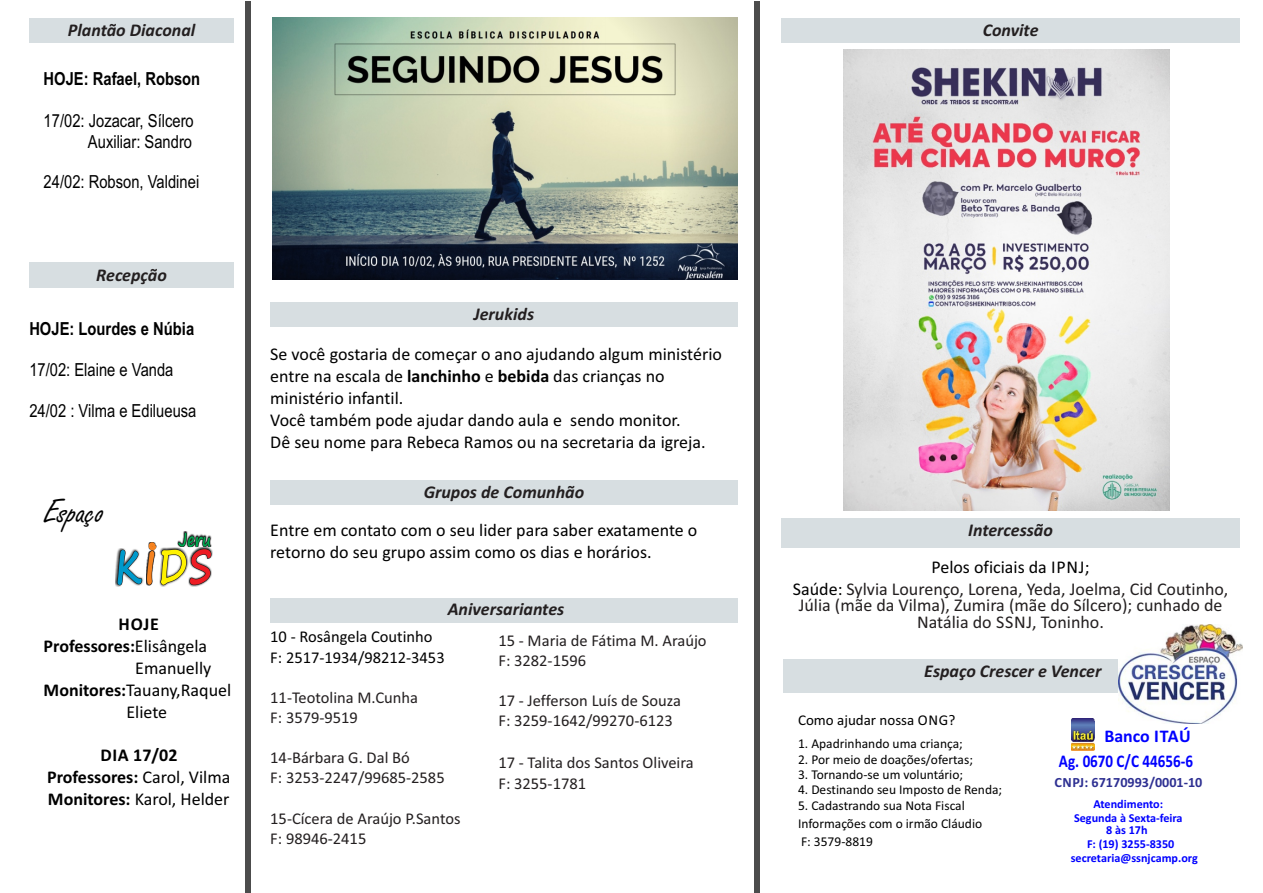
<style>
.page{position:relative;width:1263px;height:893px;background:#fff}
.page>*{position:absolute;margin:0;border:0;box-sizing:border-box;transform-origin:0 0}
.t1{font:36px "Freestyle Script";color:#000}
.t2{font:18px/21.9px "Calibri";color:#000}
.t3{font:18px/21.9px "Calibri";color:#231f20;text-align:center}
.t4{font:italic 700 18px "Calibri";color:#231f20}
.t5{font:18px/20.4px "Arial Narrow";color:#000;text-align:right}
.t6{font:700 18px/21.9px "Calibri";color:#000;text-align:center}
.t7{font:700 18px "Arial Narrow";color:#000}
.t8{font:700 17.85px/24.5px "Calibri";color:#00f;text-align:right}
.t9{font:16.5px/20.1px "Calibri";color:#231f20}
.t10{font:16.5px/20.1px "Calibri";color:#000}
.t11{font:15px "Calibri";color:#000}
.t12{font:700 14.1px "Calibri";color:#2e3092}
.t13{font:13.5px/18.5px "Calibri";color:#000}
.t14{font:700 12.15px/13.5px "Calibri";color:#00f;text-align:center}
.s1{font-weight:400}
.s2{font-weight:700}
.s3{color:#000}
</style>
<div class="page">
<div style="left:755px;top:2px;width:5px;height:891px;background:#4c4c4c"></div>
<div style="left:245px;top:2px;width:5px;height:891px;background:#4c4c4c"></div>
<div style="left:783px;top:659px;width:459px;height:33px;background:#d7dee1"></div>
<div style="left:29px;top:263px;width:205px;height:25px;background:#d7dee1"></div>
<img style="left:1071px;top:719px;width:24px;height:31px">
<div style="left:781px;top:518px;width:459px;height:30px;background:#d7dee1"></div>
<img style="left:1118px;top:625px;width:124px;height:98px">
<div style="left:29px;top:18px;width:205px;height:25px;background:#d7dee1"></div>
<div style="left:270px;top:598px;width:468px;height:24px;background:#d7dee1"></div>
<img style="left:843px;top:49px;width:326px;height:461px">
<div style="left:781px;top:18px;width:459px;height:25px;background:#d7dee1"></div>
<div style="left:270px;top:302px;width:468px;height:25px;background:#d7dee1"></div>
<svg style="left:116px;top:531px;width:96px;height:55px"></svg>
<div style="left:270px;top:480px;width:468px;height:25px;background:#d7dee1"></div>
<img style="left:273px;top:18px;width:465px;height:261px">
<p class="t4" style="left:68px;top:22px;width:129px">Plantão Diaconal</p>
<p class="t7" style="left:44px;top:72px;width:158px">HOJE: Rafael, Robson</p>
<p class="t5" style="left:44px;top:112px;width:152px">17/02: Jozacar, Sílcero<br>Auxiliar: Sandro</p>
<p class="t5" style="left:44px;top:174px;width:157px">24/02: Robson, Valdinei</p>
<p class="t4" style="left:96px;top:267px;width:72px">Recepção</p>
<p class="t7" style="left:29px;top:322px;width:166px">HOJE: Lourdes e Núbia</p>
<p class="t5" style="left:29px;top:361px;width:146px">17/02: Elaine e Vanda</p>
<p class="t5" style="left:29px;top:402px;width:169px">24/02 : Vilma e Edilueusa</p>
<h1 class="t1" style="left:44px;top:498px;width:62px">Espaço</h1>
<p class="t6" style="left:119px;top:614px;width:42px">HOJE</p>
<p class="t6" style="left:44px;top:636px;width:165px">Professores:<span class="s1">Elisângela</span></p>
<p class="t2" style="left:135px;top:658px;width:78px">Emanuelly</p>
<p class="t2" style="left:44px;top:680px;width:189px"><span class="s2">Monitores:</span>Tauany,Raquel</p>
<p class="t2" style="left:127px;top:702px;width:42px">Eliete</p>
<p class="t6" style="left:47px;top:746px;width:185px">DIA 17/02<br>Professores: <span class="s1">Carol, Vilma<br></span>Monitores: <span class="s1">Karol, Helder</span></p>
<p class="t4" style="left:474px;top:306px;width:62px">Jerukids</p>
<p class="t2" style="left:270px;top:345px;width:453px">Se você gostaria de começar o ano ajudando algum ministério entre na escala de <span class="s2">lanchinho</span> e <span class="s2">bebida</span> das crianças no ministério infantil.<br>Você também pode ajudar dando aula e sendo monitor.<br>Dê seu nome para Rebeca Ramos ou na secretaria da igreja.</p>
<p class="t4" style="left:424px;top:485px;width:162px">Grupos de Comunhão</p>
<p class="t2" style="left:270px;top:520px;width:429px">Entre em contato com o seu lider para saber exatamente o retorno do seu grupo assim como os dias e horários.</p>
<p class="t4" style="left:448px;top:602px;width:118px">Aniversariantes</p>
<p class="t10" style="left:270px;top:628px;width:176px">10 - Rosângela Coutinho<br>F: 2517-1934/98212-3453</p>
<p class="t9" style="left:270px;top:689px;width:149px">11-Teotolina M.Cunha<br>F: 3579-9519</p>
<p class="t9" style="left:270px;top:749px;width:176px">14-Bárbara G. Dal Bó<br>F: 3253-2247/99685-2585</p>
<p class="t9" style="left:270px;top:810px;width:192px">15-Cícera de Araújo P.Santos<br>F: 98946-2415</p>
<p class="t9" style="left:498px;top:632px;width:210px">15 - Maria de Fátima M. Araújo<br>F: 3282-1596</p>
<p class="t9" style="left:498px;top:692px;width:184px">17 - Jefferson Luís de Souza<br>F: 3259-1642/99270-6123</p>
<p class="t9" style="left:498px;top:754px;width:197px">17 - Talita dos Santos Oliveira<br>F: 3255-1781</p>
<p class="t4" style="left:983px;top:22px;width:57px">Convite</p>
<p class="t4" style="left:968px;top:523px;width:86px">Intercessão</p>
<p class="t3" style="left:793px;top:557px;width:437px"><span class="s3">Pelos oficiais da IPNJ;<br>Saúde:</span> Sylvia Lourenço, Lorena, Yeda, Joelma, Cid Coutinho,</p>
<p class="t3" style="left:799px;top:599px;width:425px;line-height:16.5px">Júlia (mãe da Vilma), Zumira (mãe do Sílcero); cunhado de<br>Natália do SSNJ, Toninho.</p>
<p class="t4" style="left:924px;top:664px;width:179px">Espaço Crescer e Vencer</p>
<p class="t11" style="left:798px;top:714px;width:159px">Como ajudar nossa ONG?</p>
<p class="t13" style="left:798px;top:736px;width:166px">1. Apadrinhando uma criança;</p>
<p class="t13" style="left:798px;top:751px;width:176px">2. Por meio de doações/ofertas;</p>
<p class="t13" style="left:798px;top:766px;width:167px">3. Tornando-se um voluntário;</p>
<p class="t13" style="left:798px;top:782px;width:206px">4. Destinando seu Imposto de Renda;</p>
<p class="t13" style="left:798px;top:797px;width:186px">5. Cadastrando sua Nota Fiscal<br>Informações com o irmão Cláudio<br>F: 3579-8819</p>
<p class="t8" style="left:1059px;top:726px;width:136px">Banco ITAÚ<br>Ag. 0670 C/C 44656-6</p>
<p class="t12" style="left:1054px;top:776px;width:150px">CNPJ: 67170993/0001-10</p>
<p class="t14" style="left:1074px;top:798px;width:110px">Atendimento:<br>Segunda à Sexta-feira</p>
<p class="t14" style="left:1106px;top:824px;width:43px">8 às 17h</p>
<p class="t14" style="left:1087px;top:838px;width:89px">F: (19) 3255-8350</p>
<p class="t14" style="left:1071px;top:852px;width:129px">secretaria@ssnjcamp.org</p>
</div>
